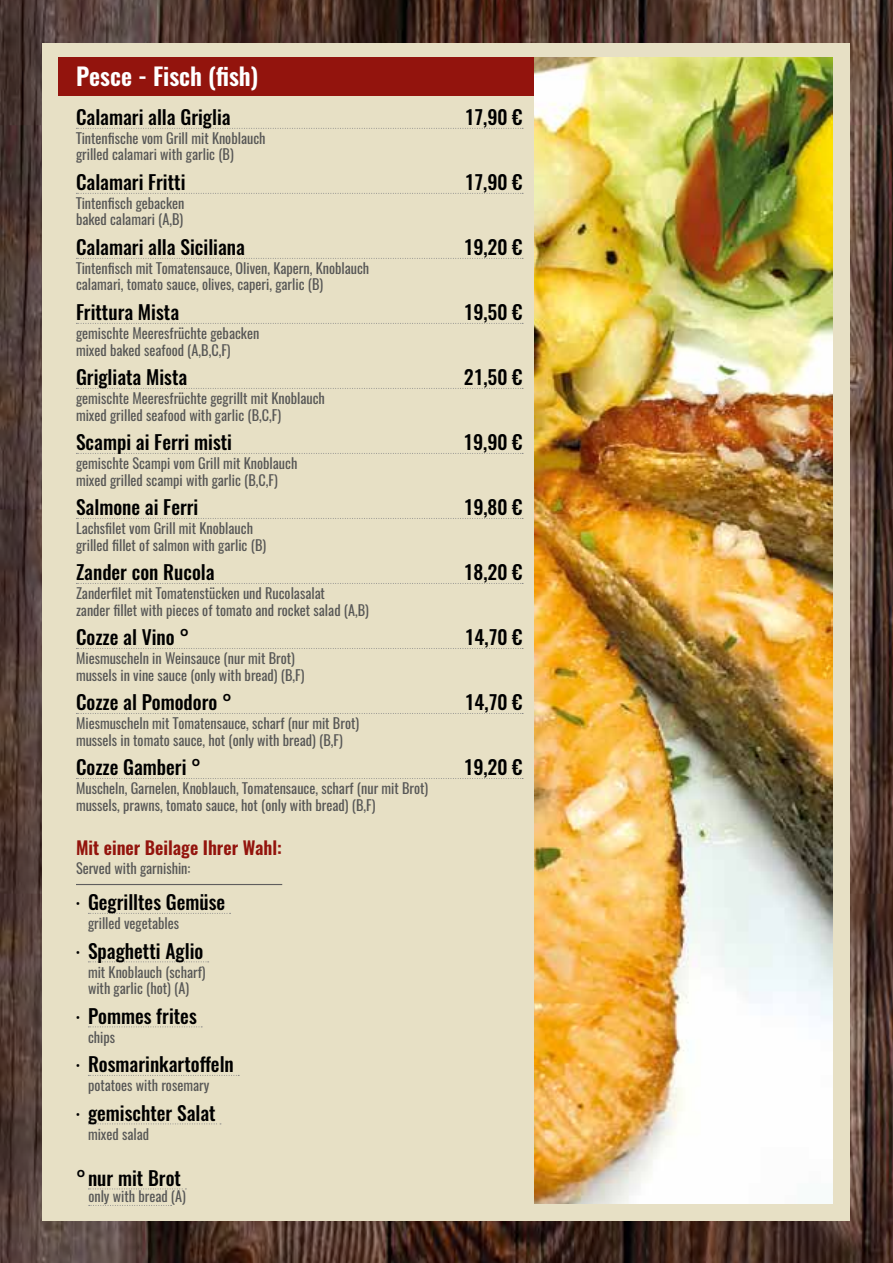
<style>
.page{position:relative;width:893px;height:1263px;background:#fff}
.page>*{position:absolute;margin:0;border:0;box-sizing:border-box;transform-origin:0 0}
.t1{font:600 24px "Oswald";color:#fff}
.t2{font:500 19.5px "Oswald";color:#000}
.t3{font:600 18px "Oswald";color:#93140d}
.t4{font:14.25px/16.5px "Oswald";color:#575756}
</style>
<div class="page">
<img style="left:0;top:0;width:893px;height:1263px">
<div style="left:43px;top:43px;width:807px;height:1177px;background:#e7e0c5"></div>
<svg style="left:76px;top:128px;width:447px;height:1px"></svg>
<svg style="left:76px;top:193px;width:447px;height:1px"></svg>
<svg style="left:76px;top:258px;width:447px;height:1px"></svg>
<svg style="left:76px;top:323px;width:447px;height:1px"></svg>
<svg style="left:76px;top:388px;width:447px;height:1px"></svg>
<svg style="left:76px;top:453px;width:447px;height:1px"></svg>
<svg style="left:76px;top:518px;width:447px;height:1px"></svg>
<svg style="left:76px;top:583px;width:447px;height:1px"></svg>
<svg style="left:76px;top:648px;width:447px;height:1px"></svg>
<svg style="left:76px;top:713px;width:447px;height:1px"></svg>
<svg style="left:76px;top:778px;width:447px;height:1px"></svg>
<div style="left:59px;top:57px;width:499px;height:39px;background:#93140d"></div>
<img style="left:535px;top:57px;width:297px;height:1146px">
<svg style="left:88px;top:913px;width:143px;height:1px"></svg>
<svg style="left:88px;top:961px;width:121px;height:1px"></svg>
<svg style="left:88px;top:1026px;width:114px;height:1px"></svg>
<svg style="left:88px;top:1075px;width:151px;height:1px"></svg>
<svg style="left:88px;top:1123px;width:133px;height:1px"></svg>
<svg style="left:88px;top:1188px;width:98px;height:1px"></svg>
<svg style="left:89px;top:1205px;width:83px;height:1px"></svg>
<hr style="left:76px;top:884px;width:206px;height:1px;background:#5f5e5e">
<h1 class="t1" style="left:76px;top:64px;width:184px">Pesce - Fisch (fish)</h1>
<h2 class="t2" style="left:76px;top:107px;width:156px">Calamari alla Griglia</h2>
<h2 class="t2" style="left:465px;top:107px;width:59px">17,90 €</h2>
<p class="t4" style="left:76px;top:128px;width:191px">Tintenfische vom Grill mit Knoblauch grilled calamari with garlic (B)</p>
<h2 class="t2" style="left:76px;top:172px;width:111px">Calamari Fritti</h2>
<h2 class="t2" style="left:465px;top:172px;width:59px">17,90 €</h2>
<p class="t4" style="left:76px;top:193px;width:110px">Tintenfisch gebacken baked calamari (A,B)</p>
<h2 class="t2" style="left:76px;top:237px;width:170px">Calamari alla Siciliana</h2>
<h2 class="t2" style="left:464px;top:237px;width:60px">19,20 €</h2>
<p class="t4" style="left:76px;top:259px;width:295px">Tintenfisch mit Tomatensauce, Oliven, Kapern, Knoblauch calamari, tomato sauce, olives, caperi, garlic (B)</p>
<h2 class="t2" style="left:76px;top:302px;width:105px">Frittura Mista</h2>
<h2 class="t2" style="left:464px;top:302px;width:60px">19,50 €</h2>
<p class="t4" style="left:76px;top:324px;width:185px">gemischte Meeresfrüchte gebacken mixed baked seafood (A,B,C,F)</p>
<h2 class="t2" style="left:76px;top:367px;width:113px">Grigliata Mista</h2>
<h2 class="t2" style="left:464px;top:367px;width:60px">21,50 €</h2>
<p class="t4" style="left:76px;top:389px;width:250px">gemischte Meeresfrüchte gegrillt mit Knoblauch mixed grilled seafood with garlic (B,C,F)</p>
<h2 class="t2" style="left:76px;top:432px;width:158px">Scampi ai Ferri misti</h2>
<h2 class="t2" style="left:463px;top:432px;width:60px">19,90 €</h2>
<p class="t4" style="left:76px;top:454px;width:223px">gemischte Scampi vom Grill mit Knoblauch mixed grilled scampi with garlic (B,C,F)</p>
<h2 class="t2" style="left:76px;top:497px;width:124px">Salmone ai Ferri</h2>
<h2 class="t2" style="left:464px;top:497px;width:60px">19,80 €</h2>
<p class="t4" style="left:76px;top:519px;width:192px">Lachsfilet vom Grill mit Knoblauch grilled fillet of salmon with garlic (B)</p>
<h2 class="t2" style="left:76px;top:562px;width:140px">Zander con Rucola</h2>
<h2 class="t2" style="left:464px;top:562px;width:60px">18,20 €</h2>
<p class="t4" style="left:76px;top:584px;width:294px">Zanderfilet mit Tomatenstücken und Rucolasalat<br>zander fillet with pieces of tomato and rocket salad (A,B)</p>
<h2 class="t2" style="left:76px;top:627px;width:115px">Cozze al Vino °</h2>
<h2 class="t2" style="left:465px;top:627px;width:59px">14,70 €</h2>
<p class="t4" style="left:76px;top:649px;width:230px">Miesmuscheln in Weinsauce (nur mit Brot) mussels in vine sauce (only with bread) (B,F)</p>
<h2 class="t2" style="left:76px;top:692px;width:157px">Cozze al Pomodoro °</h2>
<h2 class="t2" style="left:465px;top:692px;width:59px">14,70 €</h2>
<p class="t4" style="left:76px;top:714px;width:285px">Miesmuscheln mit Tomatensauce, scharf (nur mit Brot) mussels in tomato sauce, hot (only with bread) (B,F)</p>
<h2 class="t2" style="left:76px;top:757px;width:127px">Cozze Gamberi °</h2>
<h2 class="t2" style="left:464px;top:757px;width:60px">19,20 €</h2>
<p class="t4" style="left:76px;top:779px;width:354px">Muscheln, Garnelen, Knoblauch, Tomatensauce, scharf (nur mit Brot) mussels, prawns, tomato sauce, hot (only with bread) (B,F)</p>
<p class="t3" style="left:76px;top:838px;width:207px">Mit einer Beilage Ihrer Wahl:</p>
<p class="t4" style="left:76px;top:859px;width:116px">Served with garnishin:</p>
<h2 class="t2" style="left:76px;top:892px;width:151px"><sup>•</sup> Gegrilltes Gemüse</h2>
<p class="t4" style="left:88px;top:913px;width:93px">grilled vegetables</p>
<h2 class="t2" style="left:76px;top:941px;width:129px"><sup>•</sup> Spaghetti Aglio</h2>
<p class="t4" style="left:88px;top:962px;width:119px">mit Knoblauch (scharf) with garlic (hot) (A)</p>
<h2 class="t2" style="left:76px;top:1006px;width:122px"><sup>•</sup> Pommes frites</h2>
<p class="t4" style="left:88px;top:1027px;width:29px">chips</p>
<h2 class="t2" style="left:76px;top:1054px;width:159px"><sup>•</sup> Rosmarinkartoffeln</h2>
<p class="t4" style="left:88px;top:1075px;width:123px">potatoes with rosemary</p>
<h2 class="t2" style="left:76px;top:1103px;width:141px"><sup>•</sup> gemischter Salat</h2>
<p class="t4" style="left:88px;top:1124px;width:63px">mixed salad</p>
<h2 class="t2" style="left:76px;top:1168px;width:107px">°nur mit Brot</h2>
<p class="t4" style="left:88px;top:1187px;width:99px">only with bread (A)</p>
</div>
